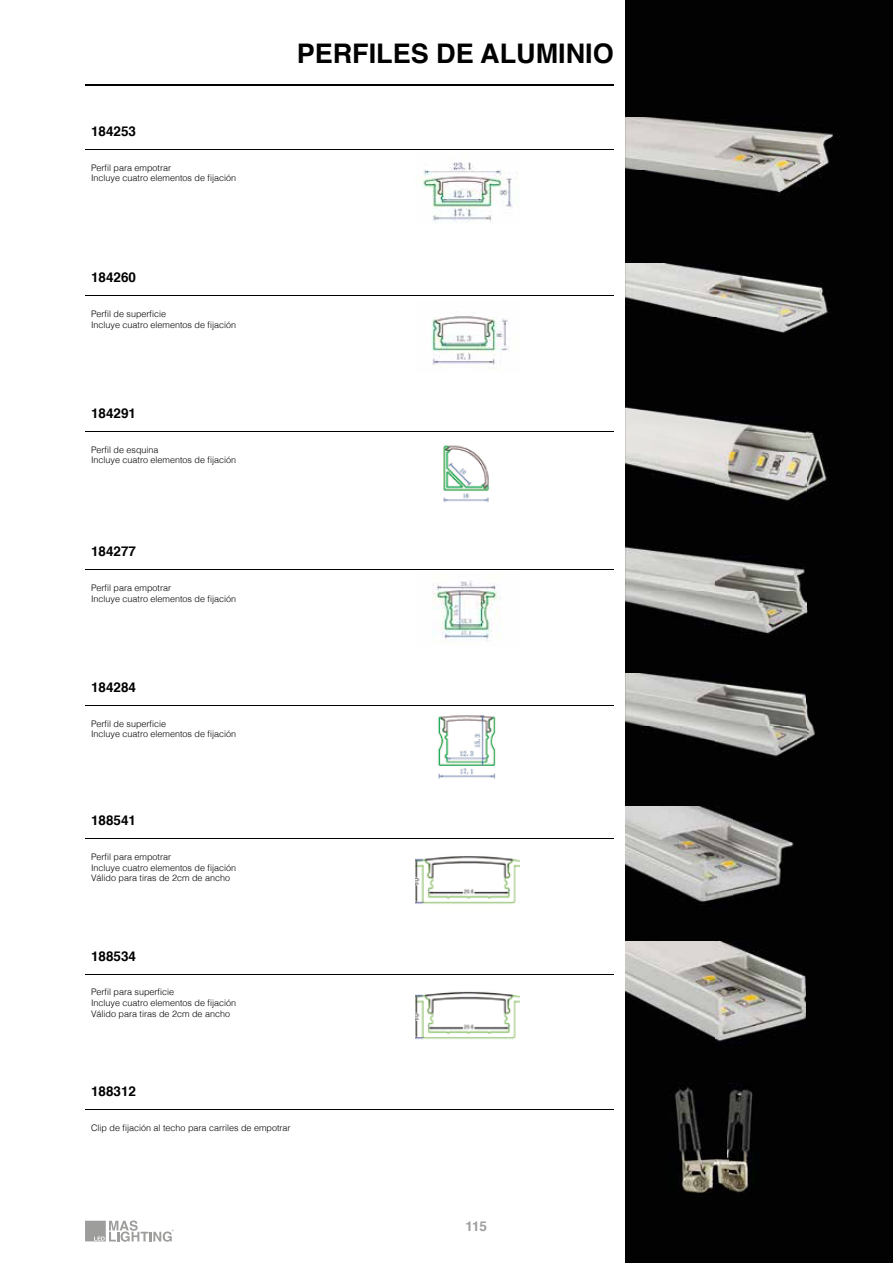
<style>
.page{position:relative;width:893px;height:1263px;background:#fff}
.page>*{position:absolute;margin:0;border:0;box-sizing:border-box;transform-origin:0 0}
.t1{font:700 27px "Helvetica";color:#000}
.t2{font:700 13.5px "Helvetica";color:#000}
.t3{font:700 13.5px "Helvetica";color:#9d9d9c}
.t4{font:300 9px/10.8px "Helvetica";color:#000}
</style>
<div class="page">
<svg style="left:85px;top:1220px;width:89px;height:22px"></svg>
<div style="left:625px;top:0;width:268px;height:1263px;background:#020203"></div>
<hr style="left:85px;top:84px;width:529px;height:2px;background:#000">
<hr style="left:85px;top:149px;width:529px;height:1px;background:#000">
<img style="left:625px;top:117px;width:213px;height:78px">
<img style="left:422px;top:162px;width:96px;height:61px">
<hr style="left:85px;top:570px;width:529px;height:1px;background:#000">
<img style="left:625px;top:546px;width:183px;height:89px">
<img style="left:432px;top:581px;width:69px;height:60px">
<hr style="left:85px;top:296px;width:529px;height:1px;background:#000">
<img style="left:625px;top:263px;width:206px;height:70px">
<img style="left:431px;top:316px;width:79px;height:54px">
<hr style="left:85px;top:838px;width:529px;height:1px;background:#000">
<img style="left:625px;top:806px;width:169px;height:96px">
<img style="left:416px;top:856px;width:104px;height:48px">
<hr style="left:85px;top:431px;width:529px;height:1px;background:#000">
<img style="left:625px;top:407px;width:202px;height:94px">
<img style="left:443px;top:445px;width:47px;height:57px">
<hr style="left:85px;top:974px;width:529px;height:1px;background:#000">
<img style="left:625px;top:942px;width:181px;height:100px">
<img style="left:416px;top:991px;width:104px;height:49px">
<hr style="left:85px;top:705px;width:529px;height:1px;background:#000">
<img style="left:625px;top:673px;width:190px;height:84px">
<img style="left:438px;top:715px;width:58px;height:64px">
<hr style="left:85px;top:1110px;width:529px;height:1px;background:#000">
<img style="left:675px;top:1083px;width:78px;height:110px">
<h2 class="t2" style="left:91px;top:125px;width:47px">184253</h2>
<p class="t4" style="left:91px;top:163px;width:147px">Perfil para empotrar<br>Incluye cuatro elementos de fijación</p>
<h1 class="t1" style="left:297px;top:42px;width:319px">PERFILES DE ALUMINIO</h1>
<h2 class="t2" style="left:91px;top:272px;width:47px">184260</h2>
<p class="t4" style="left:91px;top:309px;width:147px">Perfil de superficie<br>Incluye cuatro elementos de fijación</p>
<h2 class="t2" style="left:91px;top:407px;width:47px">184291</h2>
<p class="t4" style="left:91px;top:445px;width:147px">Perfil de esquina<br>Incluye cuatro elementos de fijación</p>
<h2 class="t2" style="left:91px;top:546px;width:47px">184277</h2>
<p class="t4" style="left:91px;top:583px;width:147px">Perfil para empotrar<br>Incluye cuatro elementos de fijación</p>
<h2 class="t2" style="left:91px;top:681px;width:47px">184284</h2>
<p class="t4" style="left:91px;top:719px;width:147px">Perfil de superficie<br>Incluye cuatro elementos de fijación</p>
<h2 class="t2" style="left:91px;top:814px;width:47px">188541</h2>
<p class="t4" style="left:91px;top:852px;width:147px">Perfil para empotrar<br>Incluye cuatro elementos de fijación<br>Válido para tiras de 2cm de ancho</p>
<h2 class="t2" style="left:91px;top:950px;width:47px">188534</h2>
<p class="t4" style="left:91px;top:987px;width:147px">Perfil para superficie<br>Incluye cuatro elementos de fijación<br>Válido para tiras de 2cm de ancho</p>
<h2 class="t2" style="left:91px;top:1086px;width:47px">188312</h2>
<p class="t4" style="left:91px;top:1123px;width:201px">Clip de fijación al techo para carriles de empotrar</p>
<h2 class="t3" style="left:465px;top:1220px;width:23px">115</h2>
</div>
